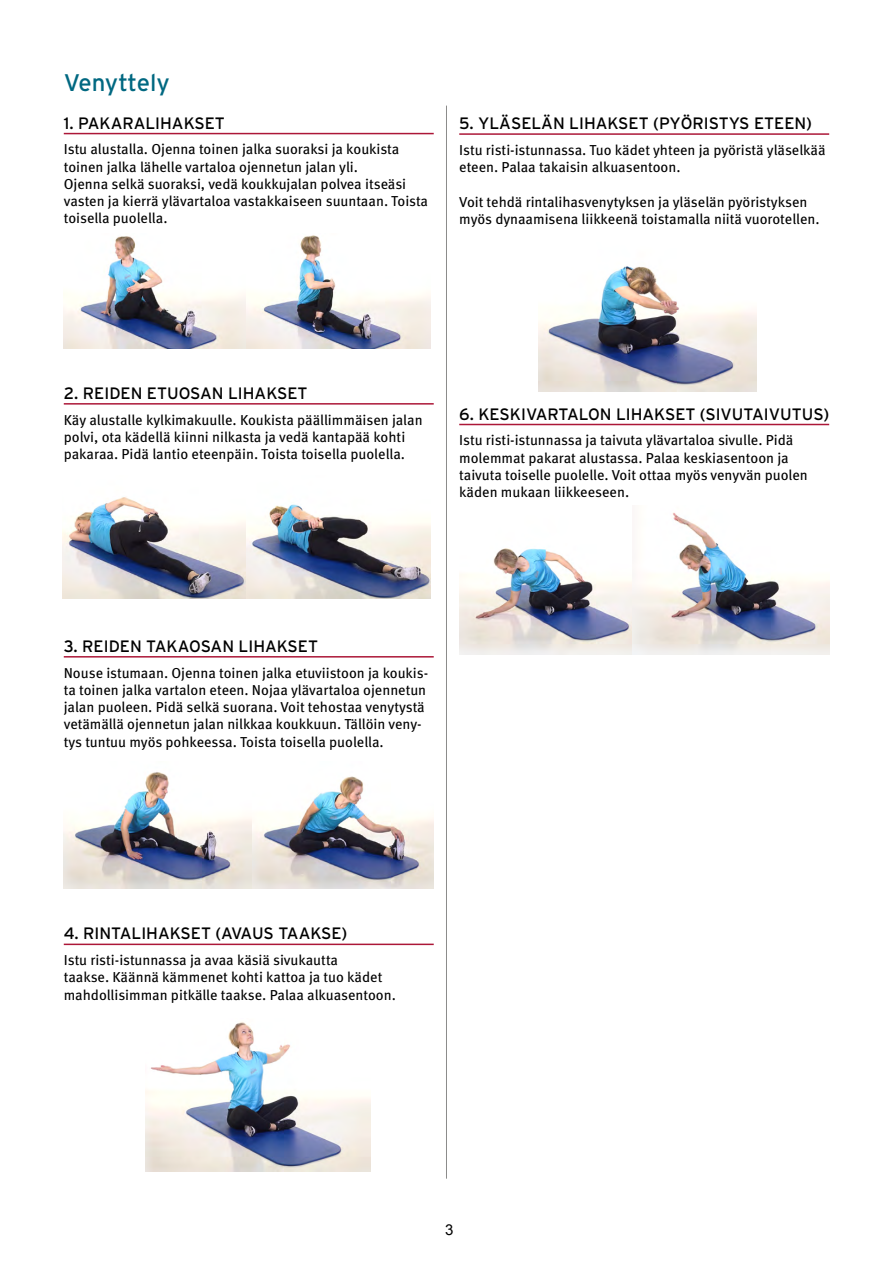
<style>
.page{position:relative;width:893px;height:1263px;background:#fff}
.page>*{position:absolute;margin:0;border:0;box-sizing:border-box;transform-origin:0 0}
.otsikko2-2{font:24px "Interstate";letter-spacing:-.005em;color:#006881}
.otsikko3{font:16.5px "Interstate";color:#000}
.t1{font:15px "Arial";color:#000}
.leipis{font:14.4px/17.2px "Meta OT";letter-spacing:-.005em;color:#000}
</style>
<div class="page">
<hr style="left:446px;top:106px;width:1px;height:1073px;background:#8c8c8b">
<hr style="left:64px;top:133px;width:370px;height:1px;background:#ac1738">
<hr style="left:64px;top:403px;width:370px;height:2px;background:#ac1738">
<hr style="left:64px;top:656px;width:370px;height:1px;background:#ac1738">
<hr style="left:64px;top:943px;width:370px;height:2px;background:#ac1738">
<img style="left:63px;top:235px;width:367px;height:114px">
<img style="left:246px;top:504px;width:185px;height:95px">
<img style="left:62px;top:497px;width:184px;height:102px">
<img style="left:64px;top:772px;width:370px;height:117px">
<img style="left:146px;top:1022px;width:224px;height:149px">
<img style="left:539px;top:266px;width:218px;height:126px">
<hr style="left:459px;top:133px;width:370px;height:2px;background:#ac1738">
<hr style="left:459px;top:424px;width:370px;height:1px;background:#ac1738">
<img style="left:459px;top:548px;width:174px;height:106px">
<img style="left:633px;top:512px;width:196px;height:142px">
<p class="otsikko2-2" style="left:64px;top:68px;width:108px">Venyttely</p>
<p class="otsikko3" style="left:64px;top:113px;width:163px">1. PAKARALIHAKSET</p>
<p class="leipis" style="left:64px;top:141px;width:337px">Istu alustalla. Ojenna toinen jalka suoraksi ja koukista toinen jalka lähelle vartaloa ojennetun jalan yli.</p>
<p class="leipis" style="left:64px;top:175px;width:366px">Ojenna selkä suoraksi, vedä koukkujalan polvea itseäsi vasten ja kierrä ylävartaloa vastakkaiseen suuntaan. Toista toisella puolella.</p>
<p class="otsikko3" style="left:459px;top:113px;width:354px">5. YLÄSELÄN LIHAKSET (PYÖRISTYS ETEEN)</p>
<p class="leipis" style="left:459px;top:141px;width:368px">Istu risti-istunnassa. Tuo kädet yhteen ja pyöristä yläselkää eteen. Palaa takaisin alkuasentoon.</p>
<p class="leipis" style="left:459px;top:193px;width:362px">Voit tehdä rintalihasvenytyksen ja yläselän pyöristyksen myös dynaamisena liikkeenä toistamalla niitä vuorotellen.</p>
<p class="otsikko3" style="left:64px;top:383px;width:245px">2. REIDEN ETUOSAN LIHAKSET</p>
<p class="leipis" style="left:64px;top:411px;width:360px">Käy alustalle kylkimakuulle. Koukista päällimmäisen jalan polvi, ota kädellä kiinni nilkasta ja vedä kantapää kohti pakaraa. Pidä lantio eteenpäin. Toista toisella puolella.</p>
<p class="otsikko3" style="left:459px;top:404px;width:371px">6. KESKIVARTALON LIHAKSET (SIVUTAIVUTUS)</p>
<p class="leipis" style="left:459px;top:432px;width:350px">Istu risti-istunnassa ja taivuta ylävartaloa sivulle. Pidä molemmat pakarat alustassa. Palaa keskiasentoon ja taivuta toiselle puolelle. Voit ottaa myös venyvän puolen käden mukaan liikkeeseen.</p>
<p class="otsikko3" style="left:64px;top:636px;width:256px">3. REIDEN TAKAOSAN LIHAKSET</p>
<p class="leipis" style="left:64px;top:664px;width:366px">Nouse istumaan. Ojenna toinen jalka etuviistoon ja koukis&shy;ta toinen jalka vartalon eteen. Nojaa ylävartaloa ojennetun jalan puoleen. Pidä selkä suorana. Voit tehostaa venytystä vetämällä ojennetun jalan nilkkaa koukkuun. Tällöin veny&shy;tys tuntuu myös pohkeessa. Toista toisella puolella.</p>
<p class="otsikko3" style="left:64px;top:923px;width:285px">4. RINTALIHAKSET (AVAUS TAAKSE)</p>
<p class="leipis" style="left:64px;top:952px;width:334px">Istu risti-istunnassa ja avaa käsiä sivukautta<br>taakse. Käännä kämmenet kohti kattoa ja tuo kädet mahdollisimman pitkälle taakse. Palaa alkuasentoon.</p>
<p class="t1" style="left:445px;top:1220px;width:10px">3</p>
</div>
